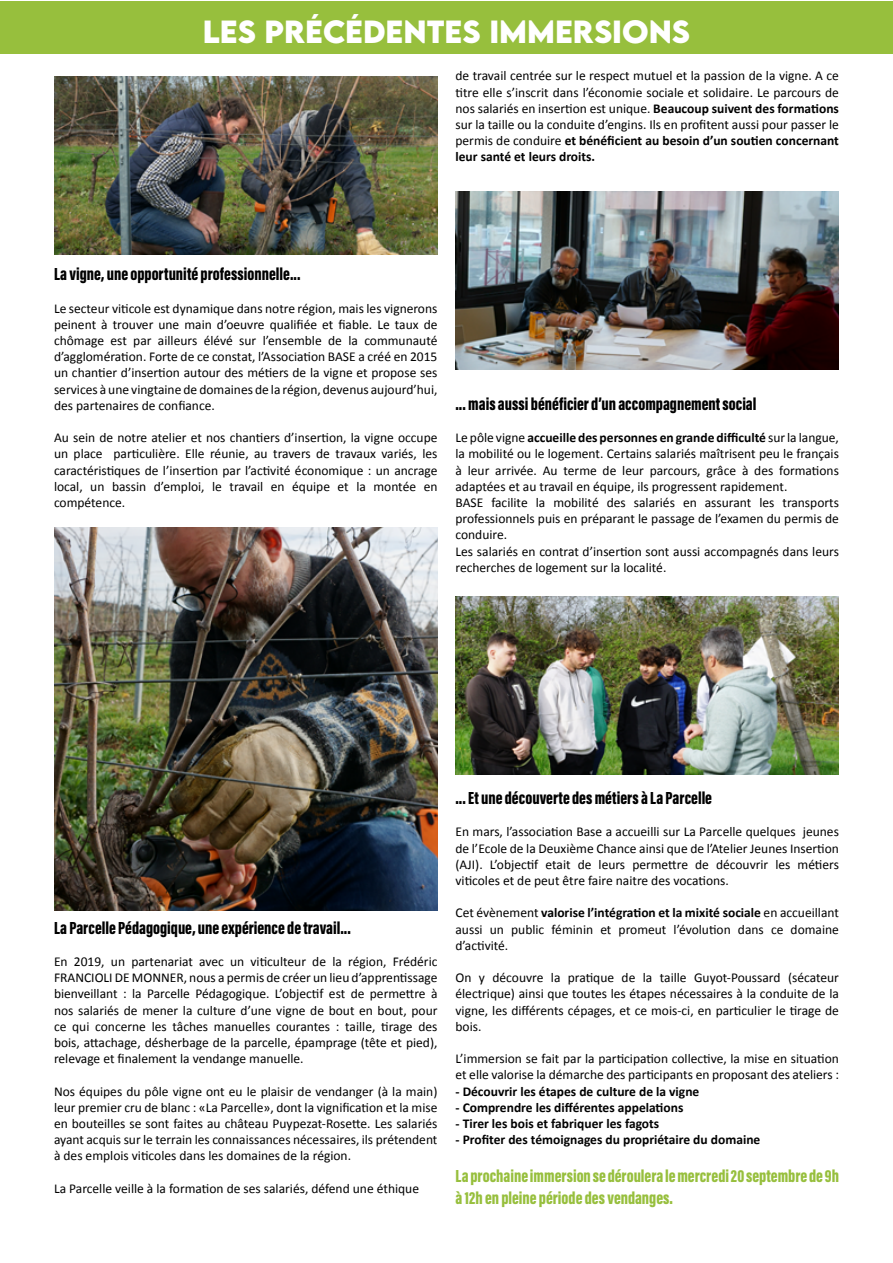
<style>
.page{position:relative;width:893px;height:1263px;background:#fff}
.page>*{position:absolute;margin:0;border:0;box-sizing:border-box;transform-origin:0 0}
.t1{font:700 28.5px "LEMONMILK";color:#fff}
.t2{font:900 18px "Acumin Pro Extra Cond";color:#000}
.t3{font:900 18px/21.6px "Acumin Pro Extra Cond";color:#97bf3d}
.t4{font:13.5px/16.2px "Calibri";color:#000;text-align:justify}
.t5{font:700 13.5px "Calibri";color:#000}
.s1{font-weight:700}
</style>
<div class="page">
<img style="left:54px;top:77px;width:383px;height:178px">
<img style="left:54px;top:527px;width:383px;height:383px">
<img style="left:455px;top:191px;width:384px;height:178px">
<div style="left:0;top:1px;width:893px;height:53px;background:#97bf3d"></div>
<img style="left:455px;top:597px;width:384px;height:178px">
<h1 class="t1" style="left:203px;top:12px;width:489px">LES PRÉCÉDENTES IMMERSIONS</h1>
<p class="t4" style="left:455px;top:67px;width:385px">de travail centrée sur le respect mutuel et la passion de la vigne. A ce titre elle s’inscrit dans l’économie sociale et solidaire. Le parcours de nos salariés en insertion est unique. <span class="s1">Beaucoup suivent des formations </span>sur la taille ou la conduite d’engins. Ils en profitent aussi pour passer le permis de conduire <span class="s1">et bénéficient au besoin d’un soutien concernant leur santé et leurs droits.</span></p>
<h2 class="t2" style="left:54px;top:263px;width:248px">La vigne, une opportunité professionnelle...</h2>
<p class="t4" style="left:54px;top:300px;width:385px">Le secteur viticole est dynamique dans notre région, mais les vignerons peinent à trouver une main d’oeuvre qualifiée et fiable. Le taux de chômage est par ailleurs élévé sur l’ensemble de la communauté d’agglomération. Forte de ce constat, l’Association BASE a créé en 2015 un chantier d’insertion autour des métiers de la vigne et propose ses services à une vingtaine de domaines de la région, devenus aujourd’hui, des partenaires de confiance.</p>
<p class="t4" style="left:54px;top:429px;width:385px">Au sein de notre atelier et nos chantiers d’insertion, la vigne occupe un place particulière. Elle réunie, au travers de travaux variés, les caractéristiques de l’insertion par l’activité économique : un ancrage local, un bassin d’emploi, le travail en équipe et la montée en compétence.</p>
<h2 class="t2" style="left:455px;top:393px;width:302px">... mais aussi bénéficier d’un accompagnement social</h2>
<p class="t4" style="left:455px;top:429px;width:385px;text-align:left">Le pôle vigne <span class="s1">accueille des personnes en grande difficulté</span> sur la langue, la mobilité ou le logement. Certains salariés maîtrisent peu le français à leur arrivée. Au terme de leur parcours, grâce à des formations adaptées et au travail en équipe, ils progressent rapidement.<br>BASE facilite la mobilité des salariés en assurant les transports professionnels puis en préparant le passage de l’examen du permis de conduire.<br>Les salariés en contrat d’insertion sont aussi accompagnés dans leurs recherches de logement sur la localité.</p>
<h2 class="t2" style="left:54px;top:916px;width:298px">La Parcelle Pédagogique, une expérience de travail...</h2>
<p class="t4" style="left:54px;top:953px;width:385px">En 2019, un partenariat avec un viticulteur de la région, Frédéric FRANCIOLI DE MONNER, nous a permis de créer un lieu d’apprentissage bienveillant : la Parcelle Pédagogique. L’objectif est de permettre à nos salariés de mener la culture d’une vigne de bout en bout, pour ce qui concerne les tâches manuelles courantes : taille, tirage des bois, attachage, désherbage de la parcelle, épamprage (tête et pied), relevage et finalement la vendange manuelle.</p>
<p class="t4" style="left:54px;top:1083px;width:385px">Nos équipes du pôle vigne ont eu le plaisir de vendanger (à la main) leur premier cru de blanc : «La Parcelle», dont la vignification et la mise en bouteilles se sont faites au château Puypezat-Rosette. Les salariés ayant acquis sur le terrain les connaissances nécessaires, ils prétendent à des emplois viticoles dans les domaines de la région.</p>
<p class="t4" style="left:54px;top:1180px;width:367px">La Parcelle veille à la formation de ses salariés, défend une éthique</p>
<h2 class="t2" style="left:455px;top:787px;width:258px">... Et une découverte des métiers à La Parcelle</h2>
<p class="t4" style="left:455px;top:823px;width:385px">En mars, l’association Base a accueilli sur La Parcelle quelques jeunes de l’Ecole de la Deuxième Chance ainsi que de l’Atelier Jeunes Insertion (AJI). L’objectif etait de leurs permettre de découvrir les métiers viticoles et de peut être faire naitre des vocations.</p>
<p class="t4" style="left:455px;top:904px;width:385px">Cet évènement <span class="s1">valorise l’intégration et la mixité sociale</span> en accueillant aussi un public féminin et promeut l’évolution dans ce domaine d’activité.</p>
<p class="t4" style="left:455px;top:969px;width:385px">On y découvre la pratique de la taille Guyot-Poussard (sécateur électrique) ainsi que toutes les étapes nécessaires à la conduite de la vigne, les différents cépages, et ce mois-ci, en particulier le tirage de bois.</p>
<p class="t4" style="left:455px;top:1050px;width:385px">L’immersion se fait par la participation collective, la mise en situation et elle valorise la démarche des participants en proposant des ateliers :</p>
<p class="t5" style="left:455px;top:1081px;width:245px">- Découvrir les étapes de culture de la vigne</p>
<p class="t5" style="left:455px;top:1098px;width:229px">- Comprendre les différentes appelations</p>
<p class="t5" style="left:455px;top:1114px;width:205px">- Tirer les bois et fabriquer les fagots</p>
<p class="t5" style="left:455px;top:1130px;width:306px">- Profiter des témoignages du propriétaire du domaine</p>
<h2 class="t3" style="left:455px;top:1165px;width:385px">La prochaine immersion se déroulera le mercredi 20 septembre de 9h à 12h en pleine période des vendanges.</h2>
</div>
